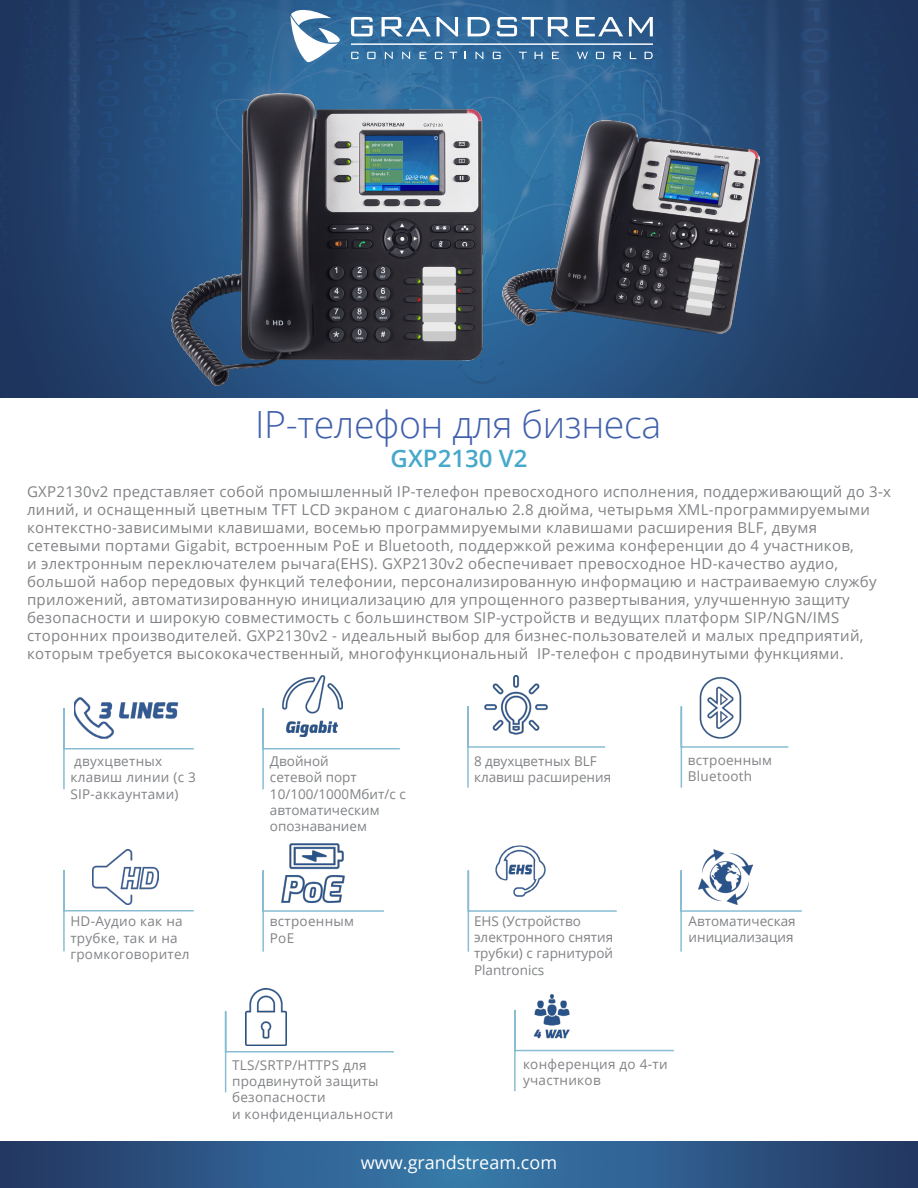
<style>
.page{position:relative;width:918px;height:1188px;background:#fff}
.page>*{position:absolute;margin:0;border:0;box-sizing:border-box;transform-origin:0 0}
.t1{font:300 37.5px "Open Sans";letter-spacing:-.01em;color:#4160ac}
.t2{font:600 24px "Open Sans";color:#46a8ca}
.t3{font:18px "Open Sans";color:#fff}
.t4{font:15px/18px "Open Sans";letter-spacing:.02em;color:#808285}
.t5{font:13.5px/16.2px "Open Sans";letter-spacing:.02em;color:#808285}
.t6{font:13.5px/16.2px "Open Sans";color:#808285}
</style>
<div class="page">
<img style="left:0;top:0;width:918px;height:397px">
<img style="left:503px;top:120px;width:256px;height:214px">
<img style="left:163px;top:93px;width:327px;height:292px">
<svg style="left:291px;top:10px;width:49px;height:52px"></svg>
<svg style="left:351px;top:17px;width:22px;height:19px"></svg>
<svg style="left:382px;top:17px;width:49px;height:19px"></svg>
<svg style="left:437px;top:17px;width:21px;height:19px"></svg>
<svg style="left:468px;top:17px;width:22px;height:19px"></svg>
<svg style="left:497px;top:17px;width:72px;height:19px"></svg>
<svg style="left:576px;top:17px;width:47px;height:19px"></svg>
<svg style="left:629px;top:17px;width:24px;height:19px"></svg>
<svg style="left:351px;top:52px;width:7px;height:7px"></svg>
<svg style="left:367px;top:52px;width:9px;height:7px"></svg>
<svg style="left:385px;top:52px;width:8px;height:7px"></svg>
<svg style="left:402px;top:52px;width:8px;height:7px"></svg>
<svg style="left:420px;top:52px;width:6px;height:7px"></svg>
<svg style="left:435px;top:52px;width:7px;height:7px"></svg>
<svg style="left:449px;top:52px;width:8px;height:7px"></svg>
<svg style="left:476px;top:52px;width:7px;height:7px"></svg>
<svg style="left:493px;top:52px;width:8px;height:7px"></svg>
<svg style="left:519px;top:52px;width:8px;height:7px"></svg>
<svg style="left:535px;top:52px;width:8px;height:7px"></svg>
<svg style="left:552px;top:52px;width:7px;height:7px"></svg>
<svg style="left:645px;top:52px;width:8px;height:7px"></svg>
<svg style="left:596px;top:52px;width:8px;height:7px"></svg>
<svg style="left:614px;top:52px;width:7px;height:7px"></svg>
<svg style="left:630px;top:52px;width:6px;height:7px"></svg>
<svg style="left:577px;top:52px;width:11px;height:7px"></svg>
<hr style="left:351px;top:44px;width:302px;height:1px;background:#fff">
<img style="left:92px;top:849px;width:66px;height:20px">
<img style="left:283px;top:676px;width:59px;height:31px">
<img style="left:485px;top:675px;width:62px;height:30px">
<img style="left:702px;top:849px;width:51px;height:20px">
<img style="left:74px;top:697px;width:105px;height:10px">
<img style="left:699px;top:676px;width:43px;height:29px">
<img style="left:289px;top:844px;width:55px;height:25px">
<img style="left:495px;top:845px;width:51px;height:24px">
<svg style="left:0;top:1142px;width:918px;height:46px;background:#2d5988"></svg>
<svg style="left:63px;top:707px;width:131px;height:83px"></svg>
<svg style="left:262px;top:707px;width:138px;height:83px"></svg>
<svg style="left:467px;top:705px;width:138px;height:83px"></svg>
<svg style="left:680px;top:705px;width:109px;height:83px"></svg>
<svg style="left:63px;top:869px;width:131px;height:83px"></svg>
<svg style="left:262px;top:869px;width:122px;height:83px"></svg>
<svg style="left:467px;top:869px;width:150px;height:83px"></svg>
<svg style="left:680px;top:869px;width:122px;height:83px"></svg>
<img style="left:249px;top:989px;width:34px;height:21px">
<img style="left:537px;top:994px;width:30px;height:14px">
<svg style="left:224px;top:1010px;width:170px;height:83px"></svg>
<svg style="left:514px;top:1008px;width:160px;height:84px"></svg>
<h1 class="t1" style="left:255px;top:398px;width:408px">IP-телефон для бизнеса</h1>
<p class="t4" style="left:27px;top:482px;width:866px">GXP2130v2 представляет собой промышленный IP-телефон превосходного исполнения, поддерживающий до 3-х линий, и оснащенный цветным TFT LCD экраном с диагональю 2.8 дюйма, четырьмя XML-программируемыми контекстно-зависимыми клавишами, восемью программируемыми клавишами расширения BLF, двумя сетевыми портами Gigabit, встроенным PoE и Bluetooth, поддержкой режима конференции до 4 участников,<br>и электронным переключателем рычага(EHS). GXP2130v2 обеспечивает превосходное HD-качество аудио, большой набор передовых функций телефонии, персонализированную информацию и настраиваемую службу приложений, автоматизированную инициализацию для упрощенного развертывания, улучшенную защиту безопасности и широкую совместимость с большинством SIP-устройств и ведущих платформ SIP/NGN/IMS сторонних производителей. GXP2130v2 - идеальный выбор для бизнес-пользователей и малых предприятий, которым требуется высококачественный, многофункциональный IP-телефон с продвинутыми функциями.</p>
<h2 class="t2" style="left:391px;top:442px;width:138px">GXP2130 V2</h2>
<p class="t5" style="left:70px;top:753px;width:127px">двухцветных клавиш линии (с 3<br>SIP-аккаунтами)</p>
<p class="t6" style="left:270px;top:753px;width:137px">Двойной<br>сетевой порт<br>10/100/1000Мбит/с с автоматическим опознаванием</p>
<p class="t6" style="left:474px;top:753px;width:139px">8 двухцветных BLF клавиш расширения</p>
<p class="t5" style="left:688px;top:751px;width:86px">встроенным<br>Bluetooth</p>
<p class="t5" style="left:70px;top:913px;width:121px">HD-Аудио как на трубке, так и на громкоговорител</p>
<p class="t5" style="left:270px;top:913px;width:86px">встроенным<br>PoE</p>
<p class="t6" style="left:474px;top:913px;width:141px">EHS (Устройство электронного снятия трубки) с гарнитурой<br>Plantronics</p>
<p class="t6" style="left:689px;top:913px;width:109px">Автоматическая инициализация</p>
<p class="t5" style="left:232px;top:1057px;width:163px">TLS/SRTP/HTTPS для продвинутой защиты безопасности<br>и конфиденциальности</p>
<p class="t5" style="left:523px;top:1055px;width:146px">конференция до 4-ти участников</p>
<p class="t3" style="left:361px;top:1151px;width:198px">www.grandstream.com</p>
</div>
